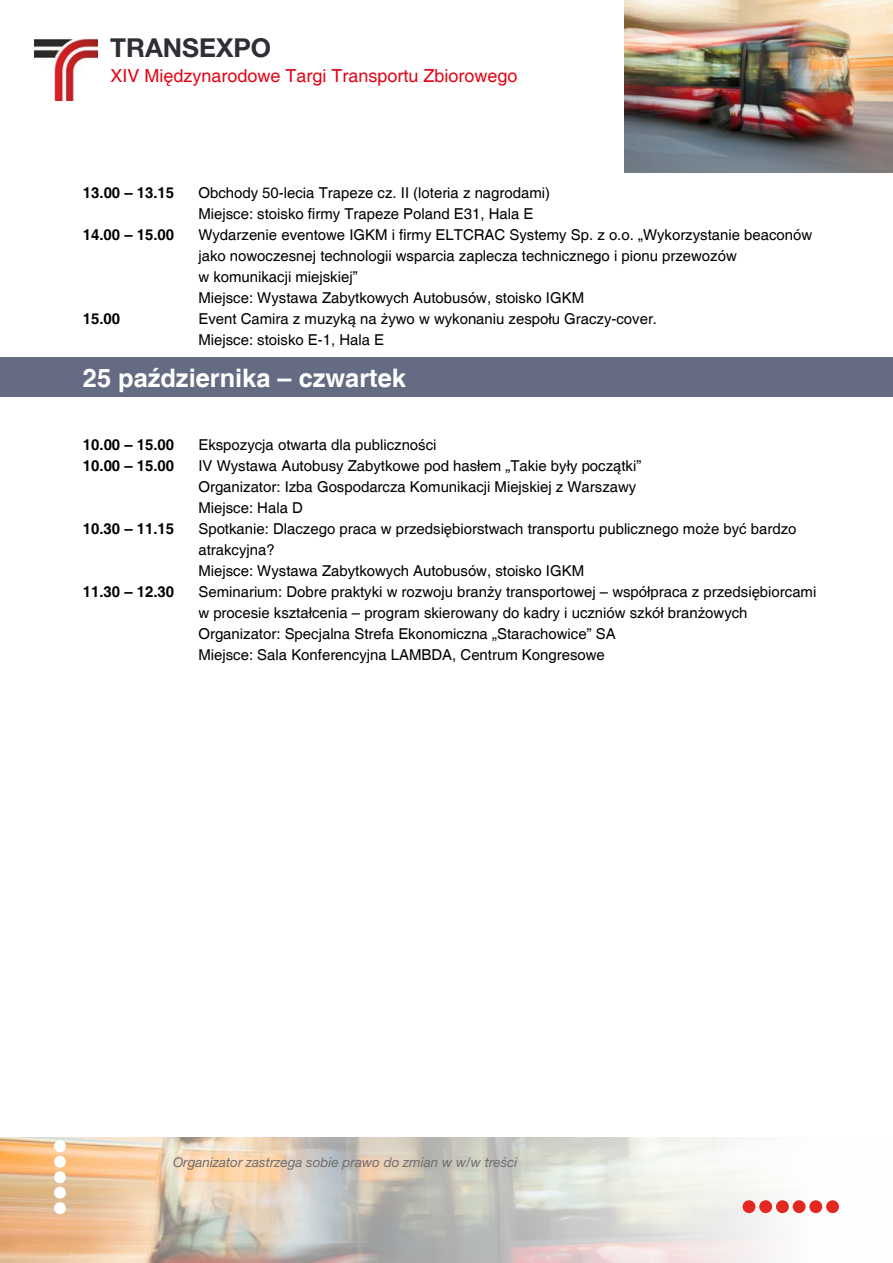
<style>
.page{position:relative;width:893px;height:1263px;background:#fff}
.page>*{position:absolute;margin:0;border:0;box-sizing:border-box;transform-origin:0 0}
.t1{font:700 26.1px "Helvetica Neue LT Pro";color:#2e2e35}
.t2{font:700 25.5px "Helvetica";color:#fff}
.t3{font:18px "Helvetica";color:#e30517}
.t4{font:15px/21px "Helvetica";color:#000}
.t5{font:700 15px "Helvetica";color:#000}
.t6{font:italic 13.5px "Helvetica Neue LT Pro";color:#706f6f}
</style>
<div class="page">
<img style="left:624px;top:0;width:269px;height:173px">
<img style="left:0;top:1137px;width:839px;height:126px">
<div style="left:743px;top:1200px;width:12px;height:13px;background:#e52722;border-radius:50%"></div>
<div style="left:759px;top:1200px;width:13px;height:13px;background:#e52722;border-radius:50%"></div>
<div style="left:776px;top:1200px;width:13px;height:13px;background:#e52722;border-radius:50%"></div>
<div style="left:793px;top:1200px;width:12px;height:13px;background:#e52722;border-radius:50%"></div>
<div style="left:809px;top:1200px;width:13px;height:13px;background:#e52722;border-radius:50%"></div>
<div style="left:826px;top:1200px;width:13px;height:13px;background:#e52722;border-radius:50%"></div>
<div style="left:54px;top:1202px;width:12px;height:12px;background:#fff;border-radius:50%"></div>
<div style="left:54px;top:1187px;width:12px;height:12px;background:#fff;border-radius:50%"></div>
<div style="left:54px;top:1171px;width:12px;height:12px;background:#fff;border-radius:50%"></div>
<div style="left:54px;top:1156px;width:12px;height:12px;background:#fff;border-radius:50%"></div>
<div style="left:54px;top:1140px;width:12px;height:12px;background:#fff;border-radius:50%"></div>
<img style="left:34px;top:38px;width:64px;height:63px">
<div style="left:0;top:357px;width:893px;height:40px;background:#646b82"></div>
<h1 class="t1" style="left:110px;top:32px;width:162px">TRANSEXPO</h1>
<p class="t3" style="left:110px;top:65px;width:409px">XIV Międzynarodowe Targi Transportu Zbiorowego</p>
<p class="t5" style="left:83px;top:184px;width:93px">13.00 – 13.15</p>
<p class="t4" style="left:198px;top:183px;width:353px">Obchody 50-lecia Trapeze cz. II (loteria z nagrodami)<br>Miejsce: stoisko firmy Trapeze Poland E31, Hala E</p>
<p class="t5" style="left:83px;top:226px;width:93px">14.00 – 15.00</p>
<p class="t4" style="left:198px;top:225px;width:615px">Wydarzenie eventowe IGKM i firmy ELTCRAC Systemy Sp. z o.o. „Wykorzystanie beaconów jako nowoczesnej technologii wsparcia zaplecza technicznego i pionu przewozów<br>w komunikacji miejskiej”<br>Miejsce: Wystawa Zabytkowych Autobusów, stoisko IGKM</p>
<p class="t5" style="left:83px;top:310px;width:39px">15.00</p>
<p class="t4" style="left:198px;top:309px;width:460px">Event Camira z muzyką na żywo w wykonaniu zespołu Graczy-cover.<br>Miejsce: stoisko E-1, Hala E</p>
<h2 class="t2" style="left:83px;top:362px;width:324px">25 października – czwartek</h2>
<p class="t5" style="left:83px;top:436px;width:93px">10.00 – 15.00</p>
<p class="t4" style="left:198px;top:435px;width:240px">Ekspozycja otwarta dla publiczności</p>
<p class="t5" style="left:83px;top:457px;width:93px">10.00 – 15.00</p>
<p class="t4" style="left:198px;top:456px;width:444px">IV Wystawa Autobusy Zabytkowe pod hasłem „Takie były początki”<br>Organizator: Izba Gospodarcza Komunikacji Miejskiej z Warszawy<br>Miejsce: Hala D</p>
<p class="t5" style="left:83px;top:520px;width:93px">10.30 – 11.15</p>
<p class="t4" style="left:198px;top:519px;width:600px">Spotkanie: Dlaczego praca w przedsiębiorstwach transportu publicznego może być bardzo atrakcyjna?<br>Miejsce: Wystawa Zabytkowych Autobusów, stoisko IGKM</p>
<p class="t5" style="left:83px;top:583px;width:93px">11.30 – 12.30</p>
<p class="t4" style="left:198px;top:582px;width:619px">Seminarium: Dobre praktyki w rozwoju branży transportowej – współpraca z przedsiębiorcami w procesie kształcenia – program skierowany do kadry i uczniów szkół branżowych Organizator: Specjalna Strefa Ekonomiczna „Starachowice” SA<br>Miejsce: Sala Konferencyjna LAMBDA, Centrum Kongresowe</p>
<p class="t6" style="left:173px;top:1154px;width:346px">Organizator zastrzega sobie prawo do zmian w w/w treści</p>
</div>
